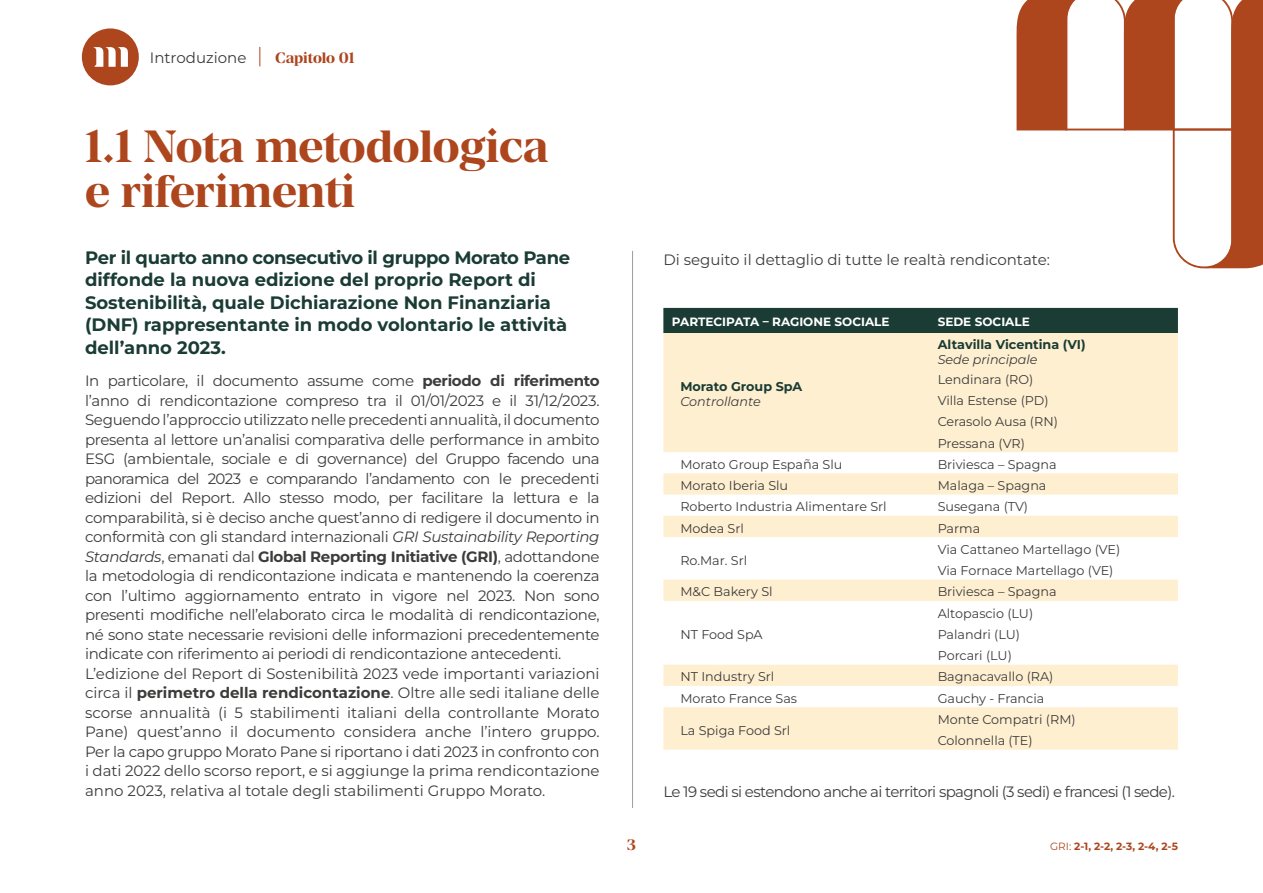
<style>
.page{position:relative;width:1263px;height:893px;background:#fff}
.page>*{position:absolute;margin:0;border:0;box-sizing:border-box;transform-origin:0 0}
.t1{font:700 45px/45px "Manier";letter-spacing:-.005em;color:#ad451d}
.t2{font:700 18px/22.5px "Montserrat";color:#1a3c34}
.t3{font:15px/19.5px "Montserrat";letter-spacing:-.02em;color:#3c3c3b}
.t4{font:15px "Montserrat";letter-spacing:-.04em;color:#3c3c3b}
.t5{font:15px "Montserrat";color:#3c3c3b}
.t6{font:700 15px "Manier";letter-spacing:-.01em;color:#ad451d}
.t7{font:12.75px/21.3px "Montserrat";color:#3c3c3b}
.t8{font:700 12.75px "Montserrat";color:#1a3c34}
.t9{font:italic 12.75px "Montserrat";color:#3c3c3b}
.t10{font:700 12px "Montserrat";color:#fff}
.t11{font:700 10.5px "Montserrat";color:#ad451d}
.s1{font-weight:700}
.s2{font-style:italic}
.s3{font-weight:400}
</style>
<div class="page">
<div style="left:663px;top:308px;width:515px;height:25px;background:#1a3c34"></div>
<svg style="left:663px;top:333px;width:515px;height:417px;fill:#ffefd1"></svg>
<svg style="left:663px;top:473px;width:515px;height:213px"></svg>
<hr style="left:632px;top:251px;width:1px;height:557px;background:#9d9d9c">
<svg style="left:1016px;top:0;width:247px;height:268px"></svg>
<div style="left:82px;top:28px;width:57px;height:57px;background:#ad451d;border-radius:50%"></div>
<svg style="left:93px;top:47px;width:35px;height:20px"></svg>
<svg style="left:259px;top:47px;width:1px;height:19px"></svg>
<p class="t5" style="left:150px;top:47px;width:98px">Introduzione</p>
<p class="t6" style="left:275px;top:49px;width:81px">Capitolo 01</p>
<h1 class="t1" style="left:85px;top:125px;width:465px">1.1 Nota metodologica e riferimenti</h1>
<p class="t2" style="left:85px;top:246px;width:487px">Per il quarto anno consecutivo il gruppo Morato Pane diffonde la nuova edizione del proprio Report di Sostenibilità, quale Dichiarazione Non Finanziaria (DNF) rappresentante in modo volontario le attività dell’anno 2023.</p>
<p class="t3" style="left:85px;top:371px;width:516px">In particolare, il documento assume come <span class="s1">periodo di riferimento </span>l’anno di rendicontazione compreso tra il 01/01/2023 e il 31/12/2023.<br>Seguendo l’approccio utilizzato nelle precedenti annualità, il documento presenta al lettore un’analisi comparativa delle performance in ambito ESG (ambientale, sociale e di governance) del Gruppo facendo una panoramica del 2023 e comparando l’andamento con le precedenti edizioni del Report. Allo stesso modo, per facilitare la lettura e la comparabilità, si è deciso anche quest’anno di redigere il documento in conformità con gli standard internazionali <span class="s2">GRI Sustainability Reporting Standards</span>, emanati dal <span class="s1">Global Reporting Initiative (GRI)</span>, adottandone la metodologia di rendicontazione indicata e mantenendo la coerenza con l’ultimo aggiornamento entrato in vigore nel 2023. Non sono presenti modifiche nell’elaborato circa le modalità di rendicontazione, né sono state necessarie revisioni delle informazioni precedentemente indicate con riferimento ai periodi di rendicontazione antecedenti.<br>L’edizione del Report di Sostenibilità 2023 vede importanti variazioni circa il <span class="s1">perimetro della rendicontazione</span>. Oltre alle sedi italiane delle scorse annualità (i 5 stabilimenti italiani della controllante Morato Pane) quest’anno il documento considera anche l’intero gruppo.<br>Per la capo gruppo Morato Pane si riportano i dati 2023 in confronto con i dati 2022 dello scorso report, e si aggiunge la prima rendicontazione anno 2023, relativa al totale degli stabilimenti Gruppo Morato.</p>
<p class="t5" style="left:663px;top:250px;width:388px">Di seguito il dettaglio di tutte le realtà rendicontate:</p>
<p class="t10" style="left:672px;top:314px;width:219px">PARTECIPATA – RAGIONE SOCIALE</p>
<p class="t10" style="left:938px;top:314px;width:94px">SEDE SOCIALE</p>
<p class="t8" style="left:680px;top:378px;width:123px">Morato Group SpA</p>
<p class="t9" style="left:680px;top:393px;width:82px">Controllante</p>
<p class="t8" style="left:938px;top:336px;width:149px">Altavilla Vicentina (VI)</p>
<p class="t9" style="left:938px;top:351px;width:101px">Sede principale</p>
<p class="t7" style="left:938px;top:368px;width:122px">Lendinara (RO)<br>Villa Estense (PD)<br>Cerasolo Ausa (RN)<br>Pressana (VR)</p>
<p class="t7" style="left:680px;top:453px;width:164px">Morato Group EspaÑa Slu</p>
<p class="t7" style="left:938px;top:453px;width:120px">Briviesca – Spagna</p>
<p class="t7" style="left:680px;top:475px;width:109px">Morato Iberia Slu</p>
<p class="t7" style="left:938px;top:475px;width:110px">Malaga – Spagna</p>
<p class="t7" style="left:680px;top:496px;width:208px">Roberto Industria Alimentare Srl</p>
<p class="t7" style="left:938px;top:496px;width:92px">Susegana (TV)</p>
<p class="t7" style="left:680px;top:517px;width:65px">Modea Srl</p>
<p class="t7" style="left:938px;top:517px;width:44px">Parma</p>
<p class="t7" style="left:680px;top:549px;width:68px">Ro.Mar. Srl</p>
<p class="t7" style="left:938px;top:538px;width:184px">Via Cattaneo Martellago (VE)<br>Via Fornace Martellago (VE)</p>
<p class="t7" style="left:680px;top:581px;width:94px">M&amp;C Bakery Sl</p>
<p class="t7" style="left:938px;top:581px;width:120px">Briviesca – Spagna</p>
<p class="t7" style="left:680px;top:623px;width:84px">NT Food SpA</p>
<p class="t7" style="left:938px;top:602px;width:97px">Altopascio (LU)<br>Palandri (LU)<br>Porcari (LU)</p>
<p class="t7" style="left:680px;top:666px;width:95px">NT Industry Srl</p>
<p class="t7" style="left:938px;top:666px;width:117px">Bagnacavallo (RA)</p>
<p class="t7" style="left:680px;top:687px;width:118px">Morato France Sas</p>
<p class="t7" style="left:938px;top:687px;width:108px">Gauchy - Francia</p>
<p class="t7" style="left:680px;top:719px;width:111px">La Spiga Food Srl</p>
<p class="t7" style="left:938px;top:708px;width:140px">Monte Compatri (RM)<br>Colonnella (TE)</p>
<p class="t4" style="left:663px;top:781px;width:513px">Le 19 sedi si estendono anche ai territori spagnoli (3 sedi) e francesi (1 sede).</p>
<p class="t6" style="left:627px;top:836px;width:11px">3</p>
<p class="t11" style="left:1050px;top:840px;width:129px"><span class="s3">GRI:</span> 2-1, 2-2, 2-3, 2-4, 2-5</p>
</div>
